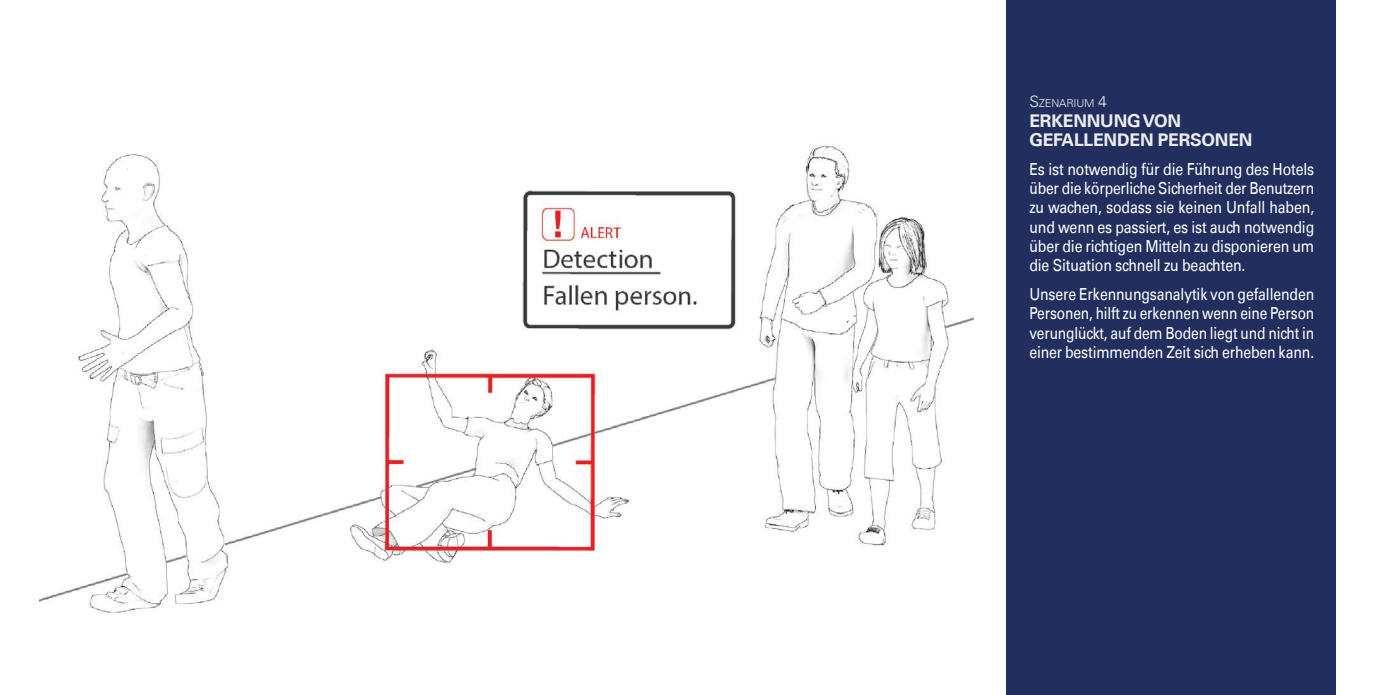
<style>
.page{position:relative;width:1389px;height:695px;background:#fff}
.page>*{position:absolute;margin:0;border:0;box-sizing:border-box;transform-origin:0 0}
.t1{font:700 17.5px/19.2px "Univers LT";letter-spacing:-.01em;color:#ededed}
.t2{font:16.62px/19.2px "Univers LT";letter-spacing:-.01em;color:#fff;text-align:justify;scale:.85 1}
.t3{font:300 11.03px "Univers LT";letter-spacing:-.015em;color:#ededed}
.s1{font-size:15.75px}
</style>
<div class="page">
<div style="left:1006px;top:0;width:330px;height:694px;background:#212e5e"></div>
<img style="left:40px;top:145px;width:934px;height:468px">
<p class="t3" style="left:1029px;top:97px;width:79px"><span class="s1">S</span>ZENARIUM <span class="s1">4</span></p>
<p class="t1" style="left:1029px;top:111px;width:225px">ERKENNUNG VON<br>GEFALLENDEN PERSONEN</p>
<p class="t2" style="left:1029px;top:159px;width:337px">Es ist notwendig für die Führung des Hotels über die körperliche Sicherheit der Benutzern zu wachen, sodass sie keinen Unfall haben, und wenn es passiert, es ist auch notwendig über die richtigen Mitteln zu disponieren um die Situation schnell zu beachten.</p>
<p class="t2" style="left:1029px;top:284px;width:337px">Unsere Erkennungsanalytik von gefallenden Personen, hilft zu erkennen wenn eine Person verunglückt, auf dem Boden liegt und nicht in einer bestimmenden Zeit sich erheben kann.</p>
</div>
